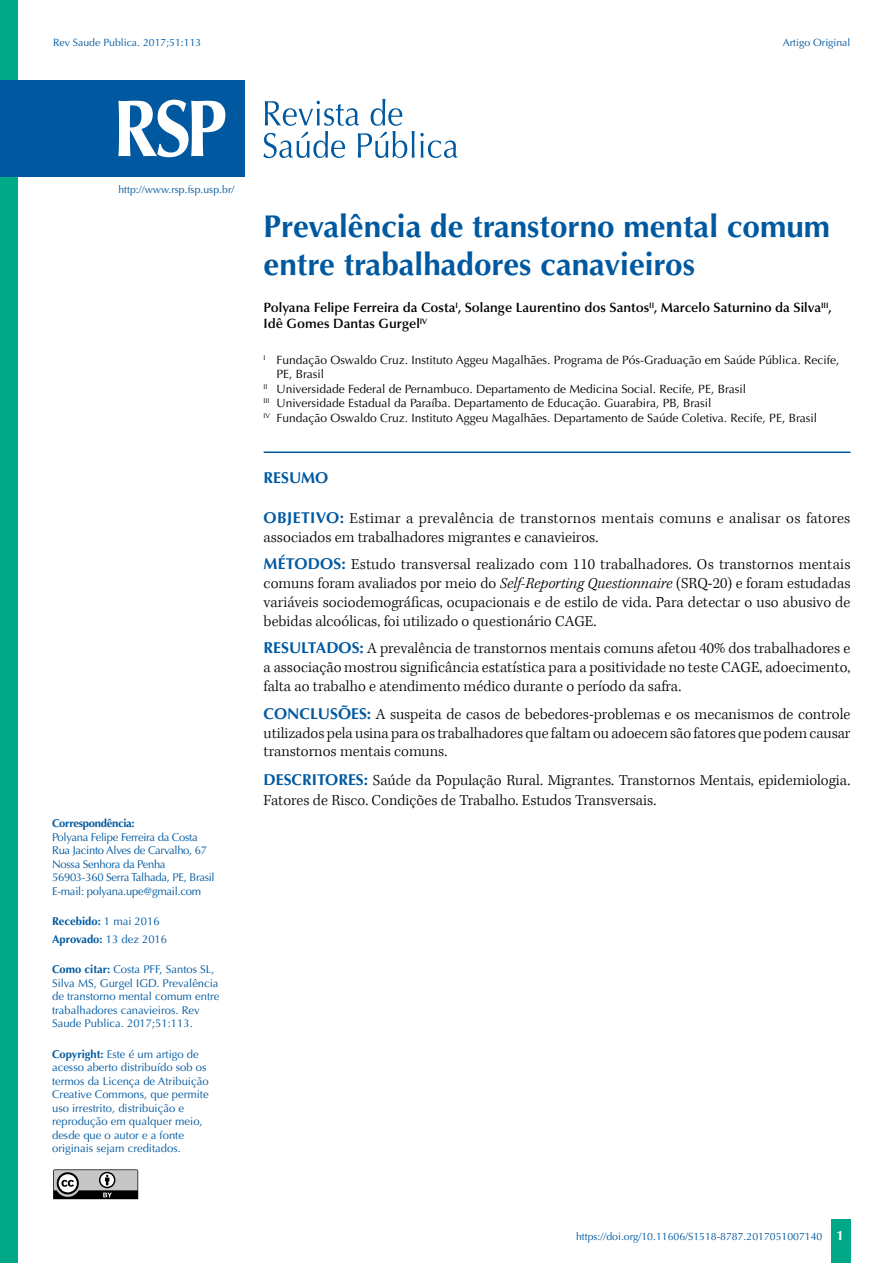
<style>
.page{position:relative;width:893px;height:1263px;background:#fff}
.page>*{position:absolute;margin:0;border:0;box-sizing:border-box;transform-origin:0 0}
.t1{font:700 31.5px/37.8px "Optima";color:#0059a0}
.t2{font:300 15.75px/18.9px "Kepler Std";color:#000;text-align:justify}
.t3{font:700 15.75px "Optima";color:#0059a0}
.t4{font:600 13.5px/16.2px "Optima";color:#000}
.t5{font:12px "Optima";color:#000}
.t6{font:11.25px/13.5px "Optima";color:#0059a0}
.t7{font:11.25px/13.5px "Optima";letter-spacing:-.025em;color:#0059a0}
.t8{font:700 11.25px/17.7px "Optima";color:#0059a0}
.t9{font:700 11.25px "Optima";letter-spacing:-.025em;color:#0059a0}
.t10{font:10.5px "Optima";color:#0059a0}
.s1{font-weight:400}
.s2{font-weight:700}
.s3{font-family:"Optima";font-weight:700;color:#0059a0}
.s4{font-style:italic}
.s5{font-weight:700;font-size:13.5px;color:#fff}
</style>
<div class="page">
<div style="left:831px;top:1220px;width:20px;height:43px;background:#00a887"></div>
<svg style="left:53px;top:1169px;width:85px;height:30px;background:#838383"></svg>
<div style="left:0;top:0;width:18px;height:1263px;background:#00a887"></div>
<hr style="left:264px;top:451px;width:586px;height:2px;background:#0059a0">
<svg style="left:263px;top:99px;width:195px;height:59px"></svg>
<div style="left:0;top:80px;width:244px;height:96px;background:#0059a0"></div>
<svg style="left:118px;top:100px;width:107px;height:57px"></svg>
<p class="t10" style="left:53px;top:36px;width:150px">Rev Saude Publica. 2017;51:113</p>
<p class="t10" style="left:783px;top:36px;width:69px">Artigo Original</p>
<p class="t10" style="left:118px;top:183px;width:117px">http://www.rsp.fsp.usp.br/</p>
<p class="t9" style="left:52px;top:817px;width:84px">Correspondência:</p>
<p class="t7" style="left:52px;top:830px;width:164px">Polyana Felipe Ferreira da Costa<br>Rua Jacinto Alves de Carvalho, 67<br>Nossa Senhora da Penha<br>56903-360 Serra Talhada, PE, Brasil<br>E-mail: polyana.upe@gmail.com</p>
<p class="t8" style="left:52px;top:913px;width:117px">Recebido: <span class="s1">1 mai 2016<br></span>Aprovado: <span class="s1">13 dez 2016</span></p>
<p class="t6" style="left:52px;top:963px;width:169px"><span class="s2">Como citar:</span> Costa PFF, Santos SL,<br>Silva MS, Gurgel IGD. Prevalência de transtorno mental comum entre trabalhadores canavieiros. Rev<br>Saude Publica. 2017;51:113.</p>
<p class="t6" style="left:52px;top:1047px;width:158px"><span class="s2">Copyright:</span> Este é um artigo de acesso aberto distribuído sob os termos da Licença de Atribuição<br>Creative Commons, que permite uso irrestrito, distribuição e reprodução em qualquer meio, desde que o autor e a fonte originais sejam creditados.</p>
<h1 class="t1" style="left:264px;top:208px;width:568px">Prevalência de transtorno mental comum entre trabalhadores canavieiros</h1>
<p class="t4" style="left:264px;top:300px;width:570px">Polyana Felipe Ferreira da Costa<sup>I</sup>, Solange Laurentino dos Santos<sup>II</sup>, Marcelo Saturnino da Silva<sup>III</sup>,<br>Idê Gomes Dantas Gurgel<sup>IV</sup></p>
<p class="t5" style="left:264px;top:353px;width:577px"><sup>I</sup> Fundação Oswaldo Cruz. Instituto Aggeu Magalhães. Programa de Pós-Graduação em Saúde Pública. Recife,</p>
<p class="t5" style="left:276px;top:367px;width:49px">PE, Brasil</p>
<p class="t5" style="left:264px;top:382px;width:484px"><sup>II</sup> Universidade Federal de Pernambuco. Departamento de Medicina Social. Recife, PE, Brasil</p>
<p class="t5" style="left:264px;top:396px;width:449px"><sup>III</sup> Universidade Estadual da Paraíba. Departamento de Educação. Guarabira, PB, Brasil</p>
<p class="t5" style="left:264px;top:411px;width:555px"><sup>IV</sup> Fundação Oswaldo Cruz. Instituto Aggeu Magalhães. Departamento de Saúde Coletiva. Recife, PE, Brasil</p>
<p class="t3" style="left:264px;top:468px;width:66px">RESUMO</p>
<p class="t2" style="left:264px;top:509px;width:588px"><span class="s3">OBJETIVO:</span> Estimar a prevalência de transtornos mentais comuns e analisar os fatores associados em trabalhadores migrantes e canavieiros.</p>
<p class="t2" style="left:264px;top:555px;width:588px"><span class="s3">MÉTODOS:</span> Estudo transversal realizado com 110 trabalhadores. Os transtornos mentais comuns foram avaliados por meio do <span class="s4">Self-Reporting Questionnaire</span> (SRQ-20) e foram estudadas variáveis sociodemográficas, ocupacionais e de estilo de vida. Para detectar o uso abusivo de bebidas alcoólicas, foi utilizado o questionário CAGE.</p>
<p class="t2" style="left:264px;top:640px;width:588px"><span class="s3">RESULTADOS:</span> A prevalência de transtornos mentais comuns afetou 40% dos trabalhadores e a associação mostrou significância estatística para a positividade no teste CAGE, adoecimento, falta ao trabalho e atendimento médico durante o período da safra.</p>
<p class="t2" style="left:264px;top:705px;width:588px"><span class="s3">CONCLUSÕES:</span> A suspeita de casos de bebedores-problemas e os mecanismos de controle utilizados pela usina para os trabalhadores que faltam ou adoecem são fatores que podem causar transtornos mentais comuns.</p>
<p class="t2" style="left:264px;top:770px;width:588px;line-height:19.8px"><span class="s3">DESCRITORES:</span> Saúde da População Rural. Migrantes. Transtornos Mentais, epidemiologia.<br>Fatores de Risco. Condições de Trabalho. Estudos Transversais.</p>
<p class="t10" style="left:576px;top:1230px;width:269px">https://doi.org/10.11606/S1518-8787.2017051007140 <span class="s5">1</span></p>
</div>
